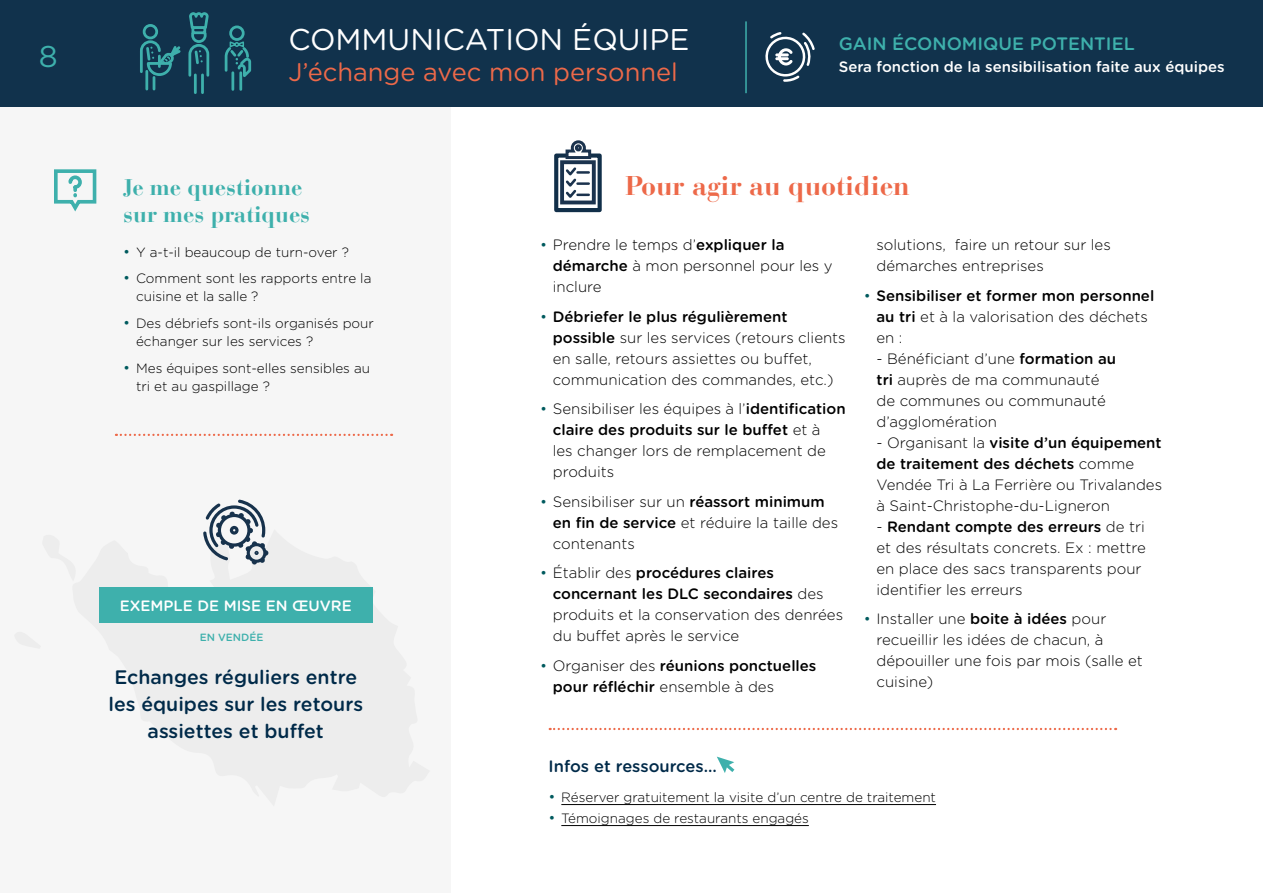
<style>
.page{position:relative;width:1263px;height:893px;background:#fff}
.page>*{position:absolute;margin:0;border:0;box-sizing:border-box;transform-origin:0 0}
.t1{font:30px "Gotham Rounded";color:#fff}
.t2{font:30px "Gotham Rounded";color:#3eb0ac}
.t3{font:700 27px "Bauer Bodoni Std";color:#ed6949}
.t4{font:25.5px "Gotham Rounded";color:#ed6949}
.t5{font:700 22.5px/27px "Bauer Bodoni Std";color:#3eb0ac}
.t6{font:500 19.5px/27px "Gotham Rounded";color:#002a49;text-align:center}
.t7{font:500 18px "Gotham Rounded";color:#3eb0ac}
.t8{font:500 16.5px "Gotham Rounded";color:#002a49}
.t9{font:300 15px/21px "Gotham Rounded";color:#000}
.t10{font:500 15px/21px "Gotham Rounded";color:#000}
.t11{font:500 15px "Gotham Rounded";color:#fff}
.t12{font:300 13.5px/18px "Gotham Rounded";color:#000}
.t13{font:500 10.5px "Gotham Rounded";color:#3eb0ac}
.s1{font-size:15px;color:#005a5e}
.s2{color:#005a5e}
.s3{font-weight:500}
.s4{font-weight:300;color:#005a5e}
.s5{font-weight:300}
</style>
<div class="page">
<div style="left:0;top:106px;width:451px;height:787px;background:#f6f6f6"></div>
<div style="left:0;top:0;width:1263px;height:106px;background:#11324c"></div>
<svg style="left:765px;top:32px;width:50px;height:50px"></svg>
<hr style="left:745px;top:21px;width:2px;height:72px;background:#3eb0ac">
<svg style="left:203px;top:499px;width:65px;height:65px"></svg>
<div style="left:99px;top:587px;width:273px;height:36px;background:#3eb0ac"></div>
<svg style="left:116px;top:434px;width:276px;height:2px"></svg>
<svg style="left:54px;top:169px;width:43px;height:43px"></svg>
<div style="left:560px;top:160px;width:36px;height:44px;border:4px solid #1b334e"></div>
<div style="left:554px;top:153px;width:48px;height:59px;border:4px solid #112f49"></div>
<svg style="left:563px;top:140px;width:30px;height:61px"></svg>
<hr style="left:561px;top:804px;width:375px;height:1px;background:#000">
<hr style="left:561px;top:825px;width:248px;height:1px;background:#000">
<svg style="left:717px;top:757px;width:17px;height:16px"></svg>
<svg style="left:550px;top:728px;width:566px;height:2px"></svg>
<hr style="left:194px;top:75px;width:3px;height:18px;background:#3eb0ac">
<hr style="left:201px;top:75px;width:3px;height:18px;background:#3eb0ac">
<svg style="left:140px;top:12px;width:112px;height:77px"></svg>
<div style="left:229px;top:26px;width:16px;height:15px;border:3px solid #3eb0ac;border-radius:50%"></div>
<h1 class="t2" style="left:39px;top:35px;width:20px">8</h1>
<h1 class="t1" style="left:288px;top:18px;width:403px">COMMUNICATION ÉQUIPE</h1>
<h3 class="t4" style="left:288px;top:55px;width:391px">J’échange avec mon personnel</h3>
<p class="t7" style="left:839px;top:31px;width:298px">GAIN ÉCONOMIQUE POTENTIEL</p>
<p class="t11" style="left:839px;top:56px;width:387px">Sera fonction de la sensibilisation faite aux équipes</p>
<h3 class="t5" style="left:123px;top:174px;width:188px">Je me questionne sur mes pratiques</h3>
<p class="t12" style="left:123px;top:243px;width:227px"><span class="s1">•</span> Y a-t-il beaucoup de turn-over ?</p>
<p class="t12" style="left:136px;top:269px;width:237px;text-indent:-13px"><span class="s1">•</span> Comment sont les rapports entre la cuisine et la salle ?</p>
<p class="t12" style="left:136px;top:314px;width:239px;text-indent:-13px"><span class="s1">•</span> Des débriefs sont-ils organisés pour échanger sur les services ?</p>
<p class="t12" style="left:136px;top:358px;width:236px;text-indent:-13px"><span class="s1">•</span> Mes équipes sont-elles sensibles au tri et au gaspillage ?</p>
<p class="t11" style="left:120px;top:595px;width:234px">EXEMPLE DE MISE EN ŒUVRE</p>
<p class="t13" style="left:200px;top:629px;width:65px">EN VENDÉE</p>
<h3 class="t6" style="left:108px;top:663px;width:256px">Echanges réguliers entre les équipes sur les retours assiettes et buffet</h3>
<h2 class="t3" style="left:625px;top:169px;width:286px">Pour agir au quotidien</h2>
<p class="t9" style="left:553px;top:234px;width:281px;text-indent:-13px"><span class="s2">•</span> Prendre le temps d’<span class="s3">expliquer la démarche</span> à mon personnel pour les y inclure</p>
<p class="t9" style="left:553px;top:305px;width:294px;text-indent:-13px"><span class="s2">•</span> <span class="s3">Débriefer le plus régulièrement possible</span> sur les services (retours clients en salle, retours assiettes ou buffet, communication des commandes, etc.)</p>
<p class="t9" style="left:553px;top:398px;width:294px;text-indent:-13px"><span class="s2">•</span> Sensibiliser les équipes à l’<span class="s3">identification claire des produits sur le buffet</span> et à<br>les changer lors de remplacement de produits</p>
<p class="t9" style="left:553px;top:490px;width:287px;text-indent:-13px"><span class="s2">•</span> Sensibiliser sur un <span class="s3">réassort minimum en fin de service</span> et réduire la taille des contenants</p>
<p class="t9" style="left:553px;top:562px;width:292px;text-indent:-13px"><span class="s2">•</span> Établir des <span class="s3">procédures claires concernant les DLC secondaires</span> des produits et la conservation des denrées du buffet après le service</p>
<p class="t10" style="left:553px;top:654px;width:265px;text-indent:-13px"><span class="s4">•</span> <span class="s5">Organiser des</span> réunions ponctuelles pour réfléchir <span class="s5">ensemble à des</span></p>
<p class="t9" style="left:876px;top:234px;width:236px">solutions, faire un retour sur les démarches entreprises</p>
<p class="t10" style="left:876px;top:284px;width:279px;text-indent:-13px"><span class="s4">•</span> Sensibiliser et former mon personnel au tri <span class="s5">et à la valorisation des déchets en :</span></p>
<p class="t9" style="left:876px;top:347px;width:241px">- Bénéficiant d’une <span class="s3">formation au tri</span> auprès de ma communauté de communes ou communauté d’agglomération</p>
<p class="t9" style="left:876px;top:431px;width:287px">- Organisant la <span class="s3">visite d’un équipement de traitement des déchets</span> comme Vendée Tri à La Ferrière ou Trivalandes à Saint-Christophe-du-Ligneron</p>
<p class="t9" style="left:876px;top:515px;width:271px">- <span class="s3">Rendant compte des erreurs</span> de tri et des résultats concrets. Ex : mettre en place des sacs transparents pour identifier les erreurs</p>
<p class="t9" style="left:876px;top:608px;width:268px;text-indent:-13px"><span class="s2">•</span> Installer une <span class="s3">boite à idées</span> pour recueillir les idées de chacun, à dépouiller une fois par mois (salle et cuisine)</p>
<p class="t8" style="left:549px;top:754px;width:170px">Infos et ressources…</p>
<p class="t12" style="left:549px;top:787px;width:389px"><span class="s1">•</span> Réserver gratuitement la visite d’un centre de traitement</p>
<p class="t12" style="left:549px;top:808px;width:262px"><span class="s1">•</span> Témoignages de restaurants engagés</p>
</div>
